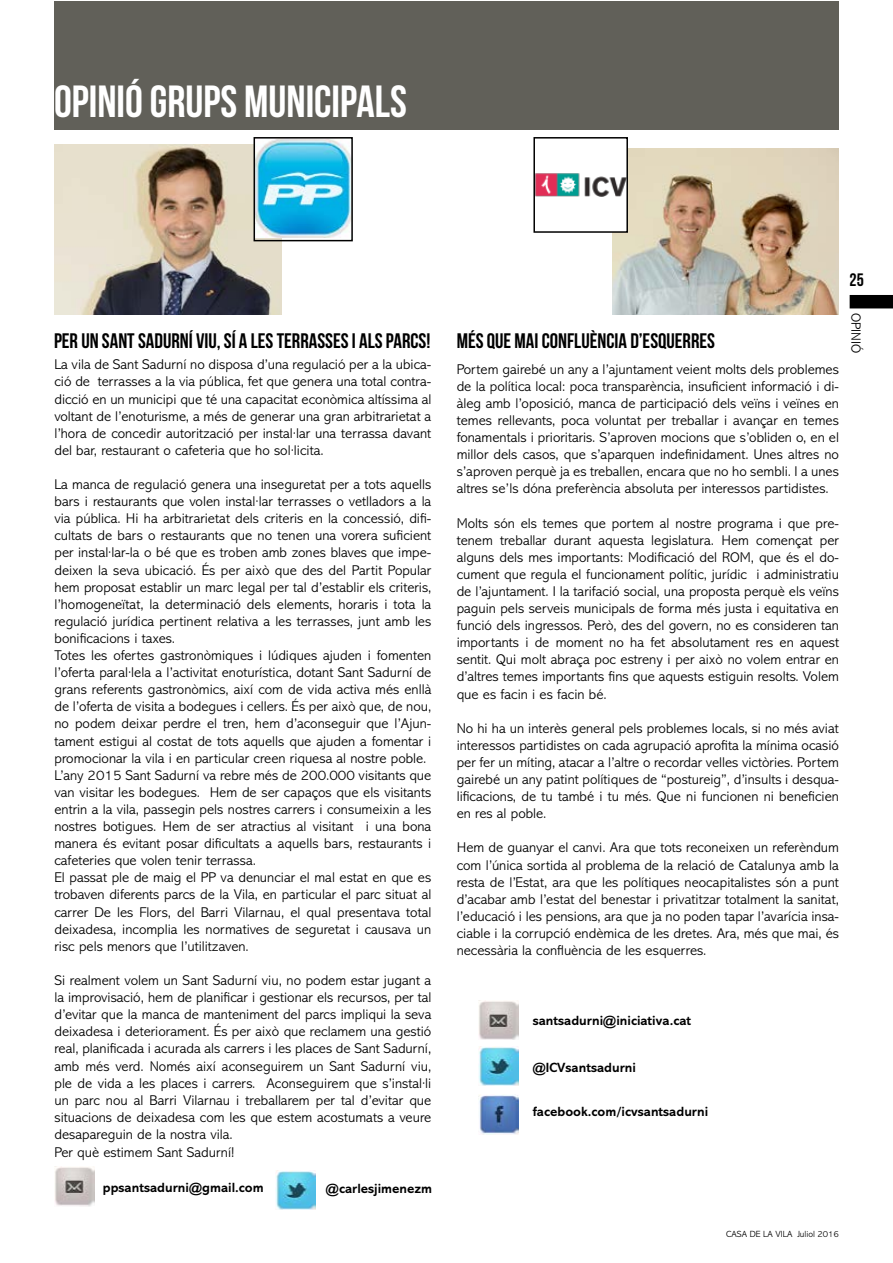
<style>
.page{position:relative;width:893px;height:1263px;background:#fff}
.page>*{position:absolute;margin:0;border:0;box-sizing:border-box;transform-origin:0 0}
.t1{font:45px "Bebas Neue";color:#fff}
.t2{font:21px "Bebas Neue";color:#000}
.t3{font:18px "Bebas Neue";color:#000}
.t4{font:300 14.25px/17.1px "Abadi MT Std";color:#000;text-align:justify}
.t5{font:700 13.5px "Abadi MT Std";color:#000}
.t6{font:300 13.5px "Abadi MT Std";color:#000}
.t7{font:300 9px "Abadi MT Std";color:#000}
</style>
<div class="page">
<div style="left:850px;top:295px;width:43px;height:13px;background:#000"></div>
<img style="left:55px;top:1167px;width:39px;height:39px">
<img style="left:276px;top:1170px;width:40px;height:40px">
<img style="left:479px;top:1046px;width:39px;height:40px">
<img style="left:479px;top:1000px;width:39px;height:40px">
<img style="left:612px;top:149px;width:227px;height:166px">
<div style="left:534px;top:138px;width:93px;height:94px;background:#fff"></div>
<img style="left:536px;top:173px;width:89px;height:24px">
<div style="left:533px;top:137px;width:95px;height:96px;border:2px solid #000"></div>
<img style="left:54px;top:145px;width:227px;height:170px">
<div style="left:54px;top:1px;width:785px;height:129px;background:#616059"></div>
<img style="left:257px;top:140px;width:93px;height:97px">
<div style="left:254px;top:137px;width:99px;height:104px;border:2px solid #000"></div>
<img style="left:479px;top:1095px;width:39px;height:39px">
<h1 class="t1" style="left:54px;top:77px;width:354px">OPINIÓ GRUPS MUNICIPALS</h1>
<h2 class="t2" style="left:54px;top:329px;width:663px">PER UN SANT SADURNÍ VIU, SÍ A LES TERRASSES I ALS PARCS! MÉS QUE MAI CONFLUÈNCIA D’ESQUERRES</h2>
<p class="t4" style="left:457px;top:361px;width:384px">Portem gairebé un any a l’ajuntament veient molts dels problemes de la política local: poca transparència, insuficient informació i di&shy;àleg amb l’oposició, manca de participació dels veïns i veïnes en temes rellevants, poca voluntat per treballar i avançar en temes fonamentals i prioritaris. S’aproven mocions que s’obliden o, en el millor dels casos, que s’aparquen indefinidament. Unes altres no s’aproven perquè ja es treballen, encara que no ho sembli. I a unes altres se’ls dóna preferència absoluta per interessos partidistes.</p>
<p class="t4" style="left:457px;top:514px;width:384px">Molts són els temes que portem al nostre programa i que pre&shy;tenem treballar durant aquesta legislatura. Hem començat per alguns dels mes importants: Modificació del ROM, que és el do&shy;cument que regula el funcionament polític, jurídic i administratiu de l’ajuntament. I la tarifació social, una proposta perquè els veïns paguin pels serveis municipals de forma més justa i equitativa en funció dels ingressos. Però, des del govern, no es consideren tan importants i de moment no ha fet absolutament res en aquest sentit. Qui molt abraça poc estreny i per això no volem entrar en d’altres temes importants fins que aquests estiguin resolts. Volem que es facin i es facin bé.</p>
<p class="t4" style="left:457px;top:720px;width:384px">No hi ha un interès general pels problemes locals, si no més aviat interessos partidistes on cada agrupació aprofita la mínima ocasió per fer un míting, atacar a l’altre o recordar velles victòries. Portem gairebé un any patint polítiques de “postureig”, d’insults i desqua&shy;lificacions, de tu també i tu més. Que ni funcionen ni beneficien en res al poble.</p>
<p class="t4" style="left:457px;top:839px;width:384px">Hem de guanyar el canvi. Ara que tots reconeixen un referèndum com l’única sortida al problema de la relació de Catalunya amb la resta de l’Estat, ara que les polítiques neocapitalistes són a punt d’acabar amb l’estat del benestar i privatitzar totalment la sanitat, l’educació i les pensions, ara que ja no poden tapar l’avarícia insa&shy;ciable i la corrupció endèmica de les dretes. Ara, més que mai, és necessària la confluència de les esquerres.</p>
<p class="t4" style="left:54px;top:356px;width:378px">La vila de Sant Sadurní no disposa d’una regulació per a la ubica&shy;ció de terrasses a la via pública, fet que genera una total contra&shy;dicció en un municipi que té una capacitat econòmica altíssima al voltant de l’enoturisme, a més de generar una gran arbitrarietat a l’hora de concedir autorització per instal·lar una terrassa davant del bar, restaurant o cafeteria que ho sol·licita.</p>
<p class="t4" style="left:54px;top:476px;width:378px;text-align:left">La manca de regulació genera una inseguretat per a tots aquells bars i restaurants que volen instal·lar terrasses o vetlladors a la via pública. Hi ha arbitrarietat dels criteris en la concessió, difi&shy;cultats de bars o restaurants que no tenen una vorera suficient per instal·lar-la o bé que es troben amb zones blaves que impe&shy;deixen la seva ubicació. És per això que des del Partit Popular hem proposat establir un marc legal per tal d’establir els criteris, l’homogeneïtat, la determinació dels elements, horaris i tota la regulació jurídica pertinent relativa a les terrasses, junt amb les bonificacions i taxes.<br>Totes les ofertes gastronòmiques i lúdiques ajuden i fomenten l’oferta paral·lela a l’activitat enoturística, dotant Sant Sadurní de grans referents gastronòmics, així com de vida activa més enllà de l’oferta de visita a bodegues i cellers. És per això que, de nou, no podem deixar perdre el tren, hem d’aconseguir que l’Ajun&shy;tament estigui al costat de tots aquells que ajuden a fomentar i promocionar la vila i en particular creen riquesa al nostre poble.<br>L’any 2015 Sant Sadurní va rebre més de 200.000 visitants que van visitar les bodegues. Hem de ser capaços que els visitants entrin a la vila, passegin pels nostres carrers i consumeixin a les nostres botigues. Hem de ser atractius al visitant i una bona manera és evitant posar dificultats a aquells bars, restaurants i cafeteries que volen tenir terrassa.<br>El passat ple de maig el PP va denunciar el mal estat en que es trobaven diferents parcs de la Vila, en particular el parc situat al carrer De les Flors, del Barri Vilarnau, el qual presentava total deixadesa, incomplia les normatives de seguretat i causava un risc pels menors que l’utilitzaven.</p>
<p class="t4" style="left:54px;top:972px;width:378px;text-align:left">Si realment volem un Sant Sadurní viu, no podem estar jugant a la improvisació, hem de planificar i gestionar els recursos, per tal d’evitar que la manca de manteniment del parcs impliqui la seva deixadesa i deteriorament. És per això que reclamem una gestió real, planificada i acurada als carrers i les places de Sant Sadurní, amb més verd. Només així aconseguirem un Sant Sadurní viu, ple de vida a les places i carrers. Aconseguirem que s’instal·li un parc nou al Barri Vilarnau i treballarem per tal d’evitar que situacions de deixadesa com les que estem acostumats a veure desapareguin de la nostra vila.<br>Per què estimem Sant Sadurní!</p>
<p class="t5" style="left:533px;top:1013px;width:160px">santsadurni@iniciativa.cat</p>
<p class="t5" style="left:533px;top:1060px;width:105px">@ICVsantsadurni</p>
<p class="t5" style="left:533px;top:1104px;width:177px">facebook.com/icvsantsadurni</p>
<p class="t5" style="left:103px;top:1179px;width:162px">ppsantsadurni@gmail.com</p>
<p class="t5" style="left:326px;top:1180px;width:108px">@carlesjimenezm</p>
<p class="t3" style="left:850px;top:270px;width:16px">25</p>
<p class="t6" style="left:863px;top:313px;width:42px;rotate:90deg">OPINIÓ</p>
<p class="t7" style="left:726px;top:1229px;width:114px">CASA DE LA VILA Juliol 2016</p>
</div>
